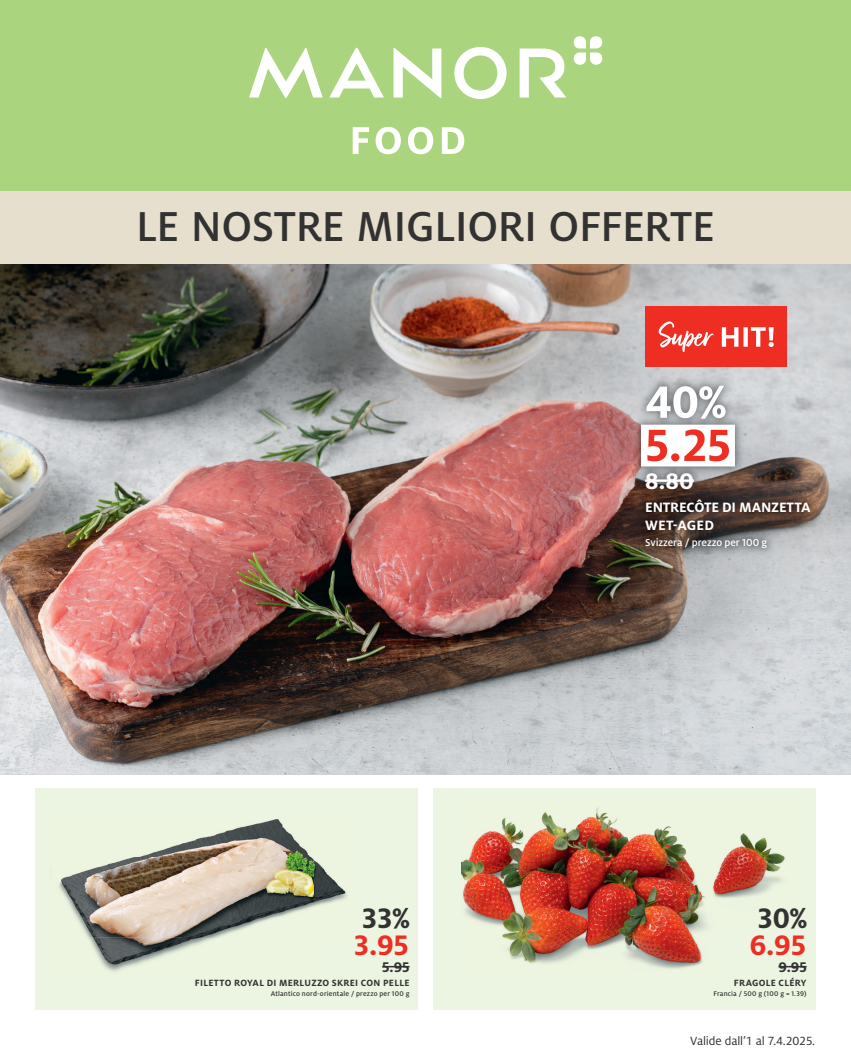
<style>
.page{position:relative;width:851px;height:1063px;background:#fff}
.page>*{position:absolute;margin:0;border:0;box-sizing:border-box;transform-origin:0 0}
.t1{font:700 50px "Milofor Manor";color:#ee2e22}
.t2{font:700 50px "Milofor Manor";color:#fff}
.t3{font:500 46.38px "Milofor Manor";letter-spacing:-.015em;color:#333233}
.t4{font:700 31.25px "Milofor Manor";color:#ee2e22}
.t5{font:700 31.25px "Milofor Manor";color:#333233}
.t6{font:700 25px "Milofor Manor";color:#fff}
.t7{font:700 15.5px "Milofor Manor";color:#333233}
.t8{font:700 15px/18px "Milofor Manor";letter-spacing:-.015em;color:#fff}
.t9{font:13.12px "Milofor Manor";letter-spacing:-.015em;color:#333233}
.t10{font:500 11.25px "Milofor Manor";letter-spacing:-.005em;color:#fff}
.t11{font:700 10px "Milofor Manor";letter-spacing:.025em;color:#333233}
.t12{font:500 7.5px "Milofor Manor";letter-spacing:.025em;color:#333233}
</style>
<div class="page">
<img style="left:0;top:264px;width:850px;height:510px">
<div style="left:0;top:0;width:850px;height:191px;background:#abd47e"></div>
<svg style="left:352px;top:127px;width:17px;height:27px"></svg>
<svg style="left:375px;top:127px;width:26px;height:27px"></svg>
<svg style="left:408px;top:127px;width:25px;height:27px"></svg>
<svg style="left:442px;top:127px;width:22px;height:27px"></svg>
<svg style="left:573px;top:36px;width:29px;height:29px"></svg>
<svg style="left:519px;top:48px;width:47px;height:50px"></svg>
<svg style="left:454px;top:47px;width:52px;height:52px"></svg>
<svg style="left:393px;top:48px;width:48px;height:50px"></svg>
<svg style="left:249px;top:48px;width:73px;height:50px"></svg>
<svg style="left:329px;top:48px;width:55px;height:49px"></svg>
<div style="left:0;top:191px;width:850px;height:73px;background:#e7dfce"></div>
<div style="left:35px;top:788px;width:383px;height:222px;background:#ecf5e1"></div>
<div style="left:432px;top:788px;width:383px;height:222px;background:#ecf5e1"></div>
<div style="left:645px;top:307px;width:142px;height:60px;background:#ee2e22"></div>
<svg style="left:658px;top:322px;width:115px;height:30px"></svg>
<img style="left:59px;top:819px;width:254px;height:153px">
<img style="left:313px;top:859px;width:34px;height:48px">
<img style="left:461px;top:807px;width:253px;height:162px">
<img style="left:714px;top:833px;width:71px;height:65px">
<img style="left:630px;top:376px;width:189px;height:182px">
<div style="left:641px;top:425px;width:93px;height:41px;background:#fff"></div>
<hr style="left:645px;top:479px;width:48px;height:3px;background:#fff">
<svg style="left:778px;top:966px;width:28px;height:1px"></svg>
<svg style="left:382px;top:966px;width:27px;height:1px"></svg>
<h2 class="t3" style="left:136px;top:212px;width:580px">LE NOSTRE MIGLIORI OFFERTE</h2>
<h3 class="t5" style="left:361px;top:899px;width:50px">33%</h3>
<h3 class="t4" style="left:353px;top:926px;width:58px">3.95</h3>
<h3 class="t7" style="left:382px;top:957px;width:29px">5.95</h3>
<h3 class="t11" style="left:195px;top:977px;width:216px">FILETTO ROYAL DI MERLUZZO SKREI CON PELLE</h3>
<p class="t12" style="left:271px;top:991px;width:140px">Atlantico nord-orientale / prezzo per 100 g</p>
<h1 class="t2" style="left:645px;top:371px;width:82px">40%</h1>
<h1 class="t1" style="left:645px;top:414px;width:87px">5.25</h1>
<h3 class="t6" style="left:645px;top:466px;width:50px">8.80</h3>
<h3 class="t8" style="left:645px;top:497px;width:167px">ENTRECÔTE DI MANZETTA<br>WET-AGED</h3>
<h3 class="t10" style="left:645px;top:539px;width:124px">Svizzera / prezzo per 100 g</h3>
<h3 class="t5" style="left:756px;top:899px;width:51px">30%</h3>
<h3 class="t4" style="left:749px;top:926px;width:58px">6.95</h3>
<h3 class="t7" style="left:778px;top:957px;width:30px">9.95</h3>
<h3 class="t11" style="left:733px;top:977px;width:74px">FRAGOLE CLÉRY</h3>
<p class="t12" style="left:713px;top:991px;width:95px">Francia / 500 g (100 g = 1.39)</p>
<h3 class="t9" style="left:690px;top:1033px;width:126px">Valide dall’1 al 7.4.2025.</h3>
</div>
